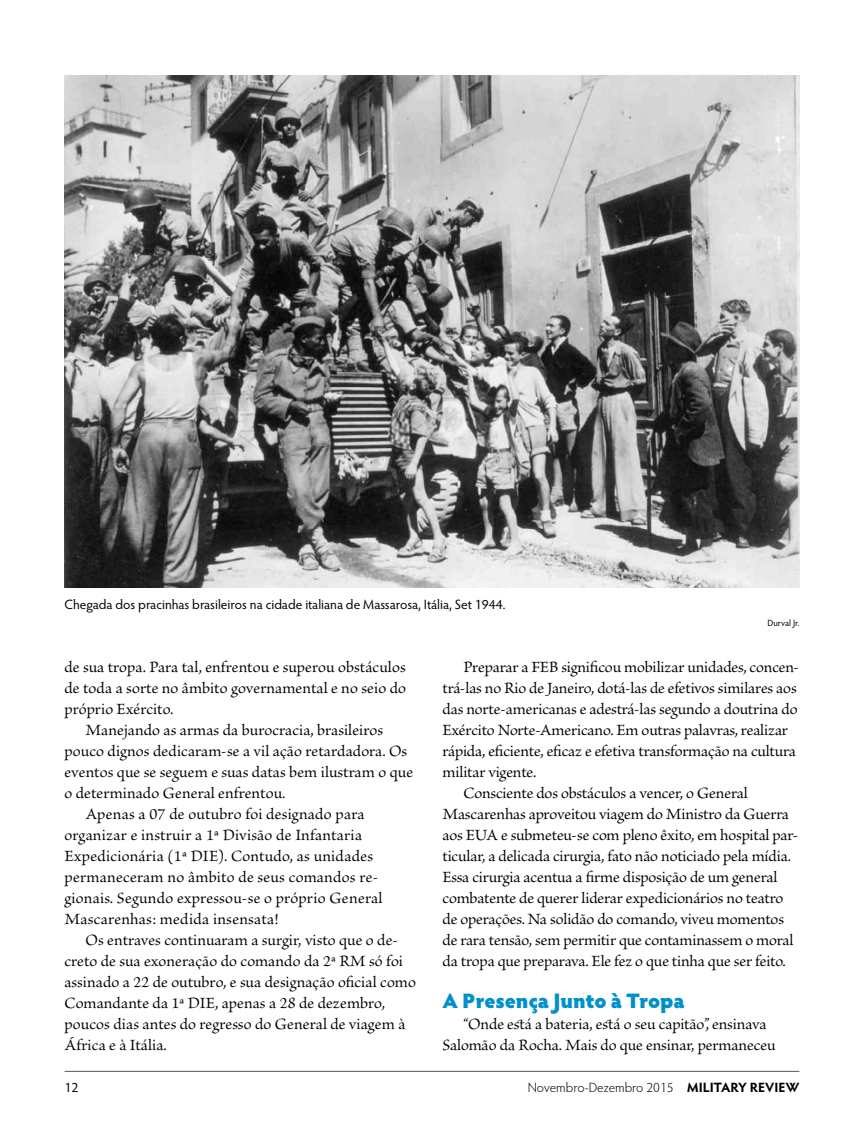
<style>
.page{position:relative;width:864px;height:1134px;background:#fff}
.page>*{position:absolute;margin:0;border:0;box-sizing:border-box;transform-origin:0 0}
.t1{font:900 21px "Hypatia Sans Pro";letter-spacing:-.005em;color:#0090cc}
.t2{font:16.5px/21px "Brioso Pro";color:#000;text-align:justify}
.t3{font:13.5px "Hypatia Sans Pro";color:#000}
.t4{font:300 13.5px "Hypatia Sans Pro";color:#000}
.t5{font:9px "Hypatia Sans Pro";color:#000}
.s1{font-weight:700}
</style>
<div class="page">
<hr style="left:65px;top:1071px;width:734px;height:1px;background:#58595b">
<img style="left:64px;top:75px;width:736px;height:513px">
<p class="t3" style="left:64px;top:595px;width:443px">Chegada dos pracinhas brasileiros na cidade italiana de Massarosa, Itália, Set 1944.</p>
<p class="t5" style="left:767px;top:616px;width:34px">Durval Jr.</p>
<p class="t2" style="left:64px;top:657px;width:343px">de sua tropa. Para tal, enfrentou e superou obstáculos de toda a sorte no âmbito governamental e no seio do próprio Exército.</p>
<p class="t2" style="left:86px;top:720px;width:299px">Manejando as armas da burocracia, brasileiros</p>
<p class="t2" style="left:64px;top:741px;width:344px">pouco dignos dedicaram-se a vil ação retardadora. Os</p>
<p class="t2" style="left:64px;top:762px;width:350px">eventos que se seguem e suas datas bem ilustram o que</p>
<p class="t2" style="left:64px;top:783px;width:222px">o determinado General enfrentou.</p>
<p class="t2" style="left:86px;top:804px;width:281px">Apenas a 07 de outubro foi designado para</p>
<p class="t2" style="left:64px;top:825px;width:299px">organizar e instruir a 1ª Divisão de Infantaria</p>
<p class="t2" style="left:64px;top:846px;width:310px">Expedicionária (1ª DIE). Contudo, as unidades</p>
<p class="t2" style="left:64px;top:867px;width:315px">permaneceram no âmbito de seus comandos re-</p>
<p class="t2" style="left:64px;top:888px;width:320px">gionais. Segundo expressou-se o próprio General</p>
<p class="t2" style="left:64px;top:909px;width:215px">Mascarenhas: medida insensata!</p>
<p class="t2" style="left:86px;top:930px;width:314px">Os entraves continuaram a surgir, visto que o de-</p>
<p class="t2" style="left:65px;top:951px;width:340px">creto de sua exoneração do comando da 2ª RM só foi</p>
<p class="t2" style="left:65px;top:972px;width:353px">assinado a 22 de outubro, e sua designação oficial como</p>
<p class="t2" style="left:65px;top:993px;width:322px">Comandante da 1ª DIE, apenas a 28 de dezembro,</p>
<p class="t2" style="left:65px;top:1014px;width:342px">poucos dias antes do regresso do General de viagem à</p>
<p class="t2" style="left:65px;top:1035px;width:104px">África e à Itália.</p>
<p class="t2" style="left:464px;top:657px;width:337px">Preparar a FEB significou mobilizar unidades, concen-</p>
<p class="t2" style="left:443px;top:678px;width:356px">trá-las no Rio de Janeiro, dotá-las de efetivos similares aos</p>
<p class="t2" style="left:443px;top:699px;width:357px">das norte-americanas e adestrá-las segundo a doutrina do</p>
<p class="t2" style="left:443px;top:720px;width:347px">Exército Norte-Americano. Em outras palavras, realizar</p>
<p class="t2" style="left:443px;top:741px;width:355px">rápida, eficiente, eficaz e efetiva transformação na cultura</p>
<p class="t2" style="left:443px;top:762px;width:95px">militar vigente.</p>
<p class="t2" style="left:464px;top:783px;width:286px">Consciente dos obstáculos a vencer, o General</p>
<p class="t2" style="left:443px;top:804px;width:348px">Mascarenhas aproveitou viagem do Ministro da Guerra</p>
<p class="t2" style="left:443px;top:825px;width:357px">aos EUA e submeteu-se com pleno êxito, em hospital par-</p>
<p class="t2" style="left:443px;top:846px;width:350px">ticular, a delicada cirurgia, fato não noticiado pela mídia.</p>
<p class="t2" style="left:443px;top:867px;width:336px">Essa cirurgia acentua a firme disposição de um general</p>
<p class="t2" style="left:443px;top:888px;width:342px">combatente de querer liderar expedicionários no teatro</p>
<p class="t2" style="left:443px;top:909px;width:343px">de operações. Na solidão do comando, viveu momentos</p>
<p class="t2" style="left:443px;top:930px;width:352px">de rara tensão, sem permitir que contaminassem o moral</p>
<p class="t2" style="left:443px;top:951px;width:345px">da tropa que preparava. Ele fez o que tinha que ser feito.</p>
<p class="t1" style="left:442px;top:985px;width:244px">A Presença Junto à Tropa</p>
<p class="t2" style="left:442px;top:1014px;width:335px;text-indent:21px">“Onde está a bateria, está o seu capitão”, ensinava<br>Salomão da Rocha. Mais do que ensinar, permaneceu</p>
<p class="t3" style="left:64px;top:1078px;width:15px">12</p>
<p class="t4" style="left:528px;top:1079px;width:273px">Novembro-Dezembro 2015 <span class="s1">MILITARY REVIEW</span></p>
</div>
